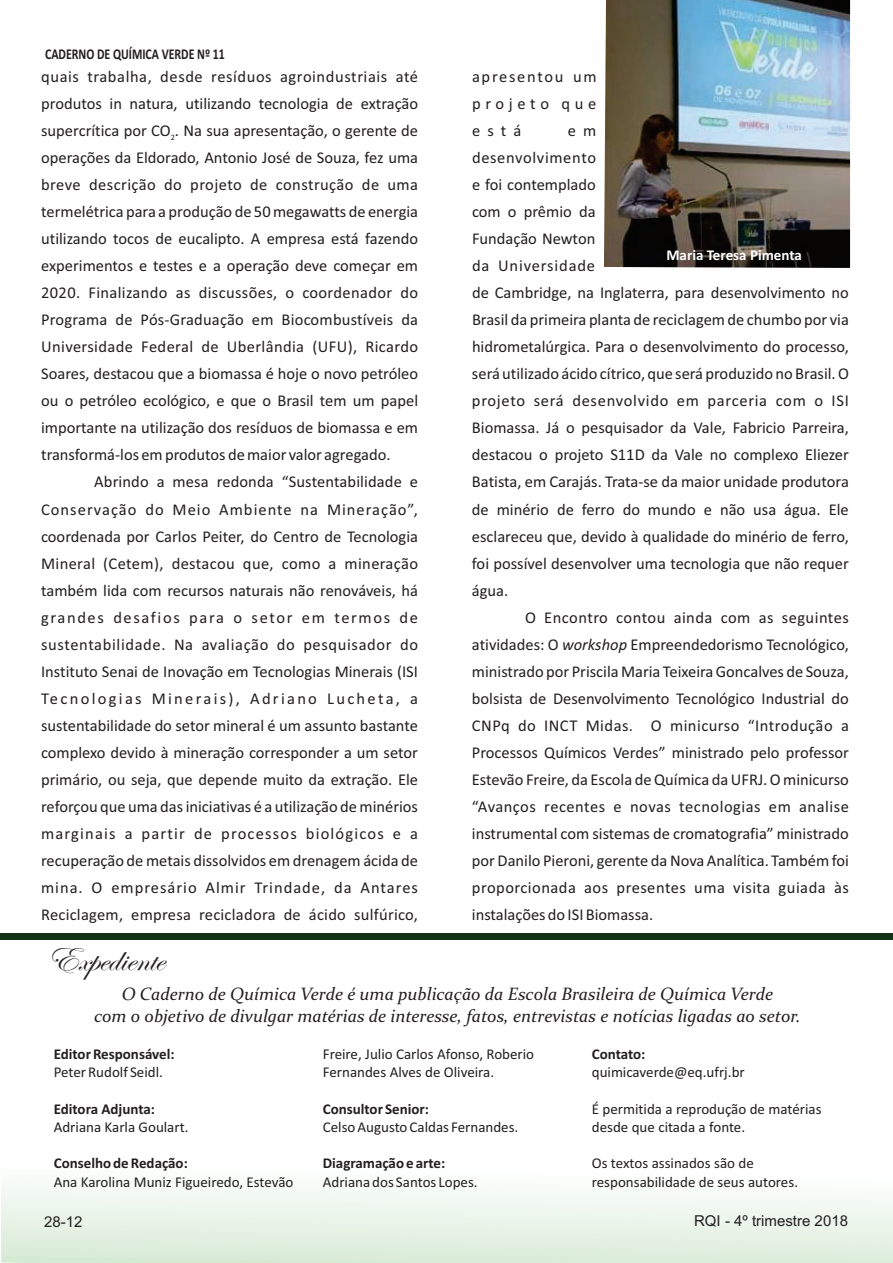
<style>
.page{position:relative;width:893px;height:1263px;background:#fff}
.page>*{position:absolute;margin:0;border:0;box-sizing:border-box;transform-origin:0 0}
.t1{font:36px "Edwardian Script ITC";color:#231f20}
.t2{font:italic 18px/21.9px "Constantia";color:#231f20;text-align:center}
.t3{font:16.5px/27px "Calibri";color:#231f20;text-align:justify}
.t4{font:15px/18.3px "Calibri";color:#231f20}
.t5{font:700 15px "Calibri";color:#231f20}
.t6{font:700 15px "Calibri";color:#231f20;scale:.79 1}
.t7{font:15px "Arial";color:#231f20}
.t8{font:700 15px "Calibri";color:#fff}
.t9{font:8.25px "Calibri";color:#231f20}
.s1{font-style:italic}
</style>
<div class="page">
<svg style="left:1px;top:1184px;width:892px;height:78px"></svg>
<div style="left:0;top:933px;width:893px;height:7px;background:#123117"></div>
<img style="left:604px;top:0;width:246px;height:268px">
<p class="t6" style="left:45px;top:48px;width:229px">CADERNO DE QUÍMICA VERDE Nº 11</p>
<p class="t3" style="left:41px;top:65px;width:378px">quais trabalha, desde resíduos agroindustriais até produtos in natura, utilizando tecnologia de extração supercrítica por CO . Na sua apresentação, o gerente de</p>
<p class="t9" style="left:171px;top:134px;width:6px">2</p>
<p class="t3" style="left:41px;top:146px;width:378px">operações da Eldorado, Antonio José de Souza, fez uma breve descrição do projeto de construção de uma termelétrica para a produção de 50 megawatts de energia utilizando tocos de eucalipto. A empresa está fazendo experimentos e testes e a operação deve começar em 2020. Finalizando as discussões, o coordenador do Programa de Pós-Graduação em Biocombustíveis da Universidade Federal de Uberlândia (UFU), Ricardo Soares, destacou que a biomassa é hoje o novo petróleo ou o petróleo ecológico, e que o Brasil tem um papel importante na utilização dos resíduos de biomassa e em transformá-los em produtos de maior valor agregado.</p>
<p class="t3" style="left:41px;top:470px;width:379px;text-indent:53px">Abrindo a mesa redonda “Sustentabilidade e Conservação do Meio Ambiente na Mineração”, coordenada por Carlos Peiter, do Centro de Tecnologia Mineral (Cetem), destacou que, como a mineração também lida com recursos naturais não renováveis, há grandes desafios para o setor em termos de sustentabilidade. Na avaliação do pesquisador do Instituto Senai de Inovação em Tecnologias Minerais (ISI Tecnologias Minerais), Adriano Lucheta, a sustentabilidade do setor mineral é um assunto bastante complexo devido à mineração corresponder a um setor primário, ou seja, que depende muito da extração. Ele reforçou que uma das iniciativas é a utilização de minérios marginais a partir de processos biológicos e a recuperação de metais dissolvidos em drenagem ácida de mina. O empresário Almir Trindade, da Antares Reciclagem, empresa recicladora de ácido sulfúrico,</p>
<p class="t3" style="left:472px;top:65px;width:126px">apresentou um projeto que está</p>
<p class="t3" style="left:472px;top:119px;width:378px;text-align:left;text-indent:96px">e m<br>desenvolvimento<br>e foi contemplado<br>com o prêmio da<br>Fundação Newton<br>da Universidade<br>de Cambridge, na Inglaterra, para desenvolvimento no Brasil da primeira planta de reciclagem de chumbo por via hidrometalúrgica. Para o desenvolvimento do processo, será utilizado ácido cítrico, que será produzido no Brasil. O projeto será desenvolvido em parceria com o ISI Biomassa. Já o pesquisador da Vale, Fabricio Parreira, destacou o projeto S11D da Vale no complexo Eliezer Batista, em Carajás. Trata-se da maior unidade produtora de minério de ferro do mundo e não usa água. Ele esclareceu que, devido à qualidade do minério de ferro, foi possível desenvolver uma tecnologia que não requer água.</p>
<p class="t3" style="left:472px;top:605px;width:378px;text-indent:53px">O Encontro contou ainda com as seguintes atividades: O <span class="s1">workshop</span> Empreendedorismo Tecnológico, ministrado por Priscila Maria Teixeira Goncalves de Souza, bolsista de Desenvolvimento Tecnológico Industrial do CNPq do INCT Midas. O minicurso “Introdução a Processos Químicos Verdes” ministrado pelo professor Estevão Freire, da Escola de Química da UFRJ. O minicurso “Avanços recentes e novas tecnologias em analise instrumental com sistemas de cromatografia” ministrado por Danilo Pieroni, gerente da Nova Analítica. Também foi proporcionada aos presentes uma visita guiada às instalações do ISI Biomassa.</p>
<p class="t8" style="left:666px;top:249px;width:137px">Maria Teresa Pimenta</p>
<h1 class="t1" style="left:47px;top:939px;width:119px">Expediente</h1>
<p class="t2" style="left:94px;top:984px;width:708px">O Caderno de Química Verde é uma publicação da Escola Brasileira de Química Verde<br>com o objetivo de divulgar matérias de interesse, fatos, entrevistas e notícias ligadas ao setor.</p>
<p class="t5" style="left:54px;top:1047px;width:122px">Editor Responsável:</p>
<p class="t4" style="left:54px;top:1064px;width:111px">Peter Rudolf Seidl.</p>
<p class="t5" style="left:54px;top:1102px;width:103px">Editora Adjunta:</p>
<p class="t4" style="left:54px;top:1119px;width:136px">Adriana Karla Goulart.</p>
<p class="t5" style="left:54px;top:1157px;width:136px">Conselho de Redação:</p>
<p class="t4" style="left:54px;top:1174px;width:241px">Ana Karolina Muniz Figueiredo, Estevão</p>
<p class="t4" style="left:323px;top:1046px;width:213px">Freire, Julio Carlos Afonso, Roberio<br>Fernandes Alves de Oliveira.</p>
<p class="t5" style="left:323px;top:1102px;width:108px">Consultor Senior:</p>
<p class="t4" style="left:323px;top:1119px;width:197px">Celso Augusto Caldas Fernandes.</p>
<p class="t5" style="left:323px;top:1157px;width:124px">Diagramação e arte:</p>
<p class="t4" style="left:323px;top:1174px;width:156px">Adriana dos Santos Lopes.</p>
<p class="t5" style="left:592px;top:1047px;width:55px">Contato:</p>
<p class="t4" style="left:592px;top:1064px;width:154px">quimicaverde@eq.ufrj.br</p>
<p class="t4" style="left:592px;top:1100px;width:231px">É permitida a reprodução de matérias desde que citada a fonte.</p>
<p class="t4" style="left:592px;top:1155px;width:208px">Os textos assinados são de responsabilidade de seus autores.</p>
<p class="t7" style="left:44px;top:1216px;width:40px">28-12</p>
<p class="t7" style="left:694px;top:1215px;width:155px">RQI - 4º trimestre 2018</p>
</div>
